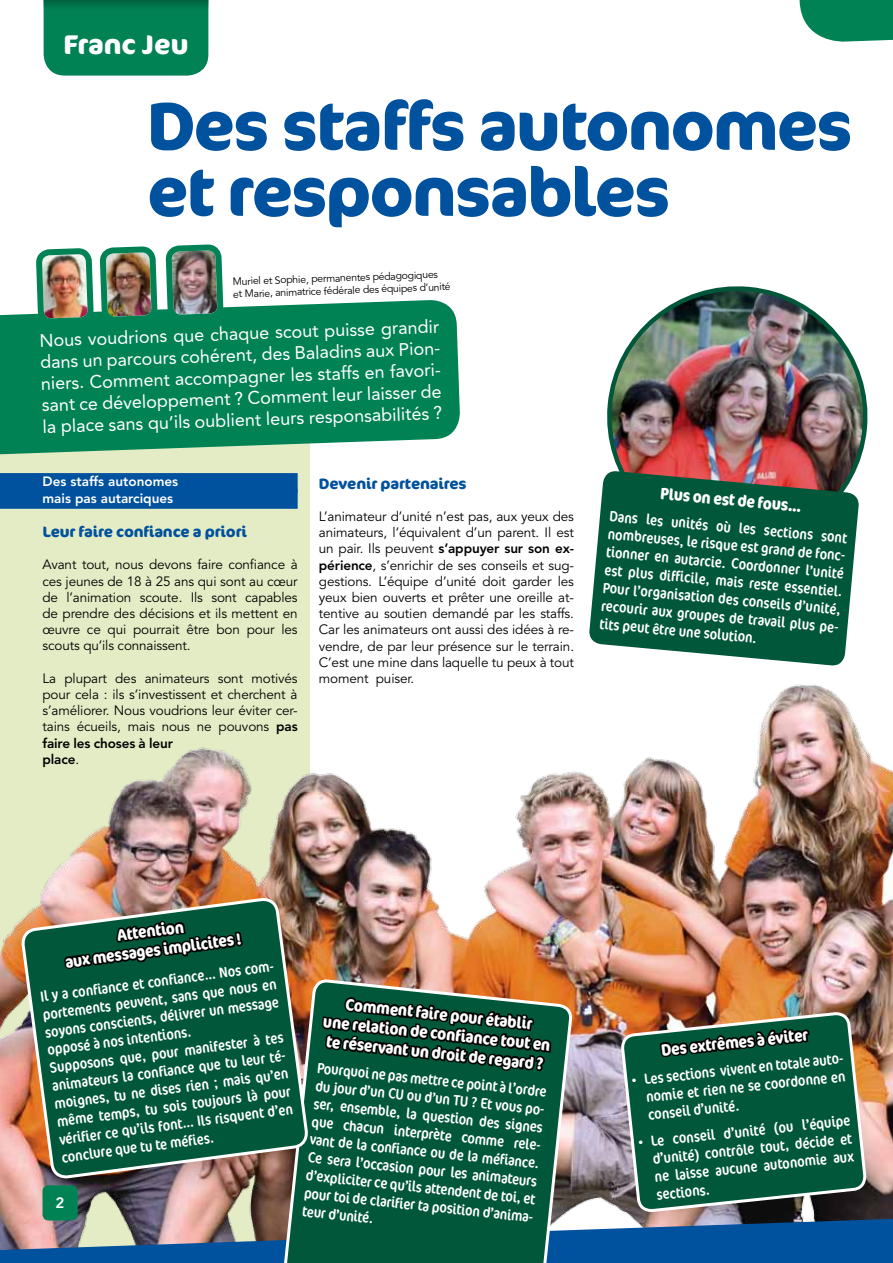
<style>
.page{position:relative;width:893px;height:1263px;background:#fff}
.page>*{position:absolute;margin:0;border:0;box-sizing:border-box;transform-origin:0 0}
.t1{font:700 67.5px/66px "Cocon OT";letter-spacing:-.03em;color:#00519e}
.t2{font:700 27px "Cocon OT";color:#fff}
.t3{font:18px/21.6px "Avenir LT Std";color:#fff}
.t4{font:700 condensed 16.5px/19.5px "Cocon OT";color:#fff;text-align:center}
.t5{font:condensed 15px/18px "Cocon OT";color:#fff}
.t6{font:700 15px "Cocon OT";letter-spacing:-.01em;color:#00519e}
.t7{font:800 15px "Avenir LT Std";color:#fff}
.t8{font:13.5px/16.2px "Avenir LT Std";letter-spacing:-.01em;color:#000;text-align:justify}
.t9{font:800 13.5px/16.2px "Avenir LT Std";color:#fff}
.t10{font:10.5px/12.6px "Avenir LT Std";color:#000}
.s1{font-weight:800}
</style>
<div class="page">
<div style="left:0;top:420px;width:309px;height:843px;background:#e3ecc5"></div>
<img style="left:0;top:499px;width:893px;height:709px">
<svg style="left:0;top:300px;width:460px;height:156px;background:#168c62"></svg>
<svg style="left:0;top:1208px;width:893px;height:55px;background:#4c729b"></svg>
<svg style="left:799px;top:0;width:94px;height:42px;background:#1e9069"></svg>
<div style="left:44px;top:11px;width:164px;height:65px;background:#008255"></div>
<svg style="left:43px;top:0;width:165px;height:11px;background:#00734b"></svg>
<div style="left:43px;top:1185px;width:35px;height:35px;background:#008255;border-radius:6px"></div>
<div style="left:0;top:473px;width:298px;height:20px;background:#00519e"></div>
<div style="left:0;top:489px;width:298px;height:20px;background:#00519e"></div>
<img style="left:35px;top:246px;width:123px;height:80px">
<img style="left:165px;top:244px;width:59px;height:78px">
<img style="left:607px;top:286px;width:269px;height:264px">
<svg style="left:588px;top:470px;width:272px;height:196px;background:#296b52"></svg>
<div style="left:659px;top:484px;width:132px;height:31px;background:#005739"></div>
<div style="left:795px;top:507px;width:7px;height:7px;border:3px solid #005739;border-radius:50%"></div>
<div style="left:791px;top:506px;width:7px;height:7px;border:3px solid #005739;border-radius:50%"></div>
<div style="left:787px;top:506px;width:6px;height:7px;border:3px solid #005739;border-radius:50%"></div>
<img style="left:619px;top:1010px;width:249px;height:222px">
<svg style="left:658px;top:1027px;width:153px;height:88px;background:#034d33"></svg>
<svg style="left:282px;top:980px;width:290px;height:283px;background:#0f5d42"></svg>
<img style="left:20px;top:895px;width:290px;height:285px">
<svg style="left:63px;top:906px;width:181px;height:105px;background:#13513a"></svg>
<img style="left:320px;top:951px;width:233px;height:123px">
<h2 class="t2" style="left:63px;top:28px;width:127px">Franc Jeu</h2>
<h1 class="t1" style="left:147px;top:95px;width:707px">Des staffs autonomes et responsables</h1>
<p class="t10" style="left:233px;top:275px;width:219px;rotate:-2deg">Muriel et Sophie, permanentes pédagogiques<br>et Marie, animatrice fédérale des équipes d’unité</p>
<p class="t3" style="left:39px;top:330px;width:405px;rotate:-2deg">Nous voudrions que chaque scout puisse grandir dans un parcours cohérent, des Baladins aux Pion&shy;niers. Comment accompagner les staffs en favori&shy;sant ce développement ? Comment leur laisser de la place sans qu’ils oublient leurs responsabilités ?</p>
<p class="t9" style="left:43px;top:474px;width:137px">Des staffs autonomes mais pas autarciques</p>
<p class="t6" style="left:43px;top:523px;width:206px">Leur faire confiance a priori</p>
<p class="t8" style="left:43px;top:557px;width:257px">Avant tout, nous devons faire confiance à ces jeunes de 18 à 25 ans qui sont au cœur de l’animation scoute. Ils sont capables de prendre des décisions et ils mettent en œuvre ce qui pourrait être bon pour les scouts qu’ils connaissent.</p>
<p class="t8" style="left:43px;top:670px;width:257px;text-align:left">La plupart des animateurs sont motivés pour cela : ils s’investissent et cherchent à s’améliorer. Nous voudrions leur éviter cer&shy;tains écueils, mais nous ne pouvons <span class="s1">pas faire les choses à leur<br>place</span>.</p>
<p class="t6" style="left:319px;top:474px;width:149px">Devenir partenaires</p>
<p class="t8" style="left:319px;top:509px;width:257px">L’animateur d’unité n’est pas, aux yeux des animateurs, l’équivalent d’un parent. Il est un pair. Ils peuvent <span class="s1">s’appuyer sur son ex&shy;périence</span>, s’enrichir de ses conseils et sug&shy;gestions. L’équipe d’unité doit garder les yeux bien ouverts et prêter une oreille at&shy;tentive au soutien demandé par les staffs.<br>Car les animateurs ont aussi des idées à re&shy;vendre, de par leur présence sur le terrain.<br>C’est une mine dans laquelle tu peux à tout moment puiser.</p>
<p class="t4" style="left:661px;top:485px;width:143px;rotate:5deg">Plus on est de fous…</p>
<p class="t5" style="left:610px;top:508px;width:243px;rotate:5deg">Dans les unités où les sections sont nombreuses, le risque est grand de fonc&shy;tionner en autarcie. Coordonner l’unité est plus diffi cile, mais reste essentiel.<br>Pour l’organisation des conseils d’unité, recourir aux groupes de travail plus pe&shy;tits peut être une solution.</p>
<p class="t4" style="left:61px;top:934px;width:179px;rotate:-8deg">Attention<br>aux messages implicites !</p>
<p class="t5" style="left:38px;top:989px;width:241px;rotate:-8deg">Il y a confi ance et confi ance… Nos com&shy;portements peuvent, sans que nous en soyons conscients, délivrer un message opposé à nos intentions.<br>Supposons que, pour manifester à tes animateurs la confi ance que tu leur té&shy;moignes, tu ne dises rien ; mais qu’en même temps, tu sois toujours là pour vérifi er ce qu’ils font… Ils risquent d’en conclure que tu te méfi es.</p>
<p class="t7" style="left:56px;top:1194px;width:10px">2</p>
<p class="t4" style="left:326px;top:993px;width:230px;rotate:6deg">Comment faire pour établir<br>une relation de confi ance tout en te réservant un droit de regard ?</p>
<p class="t5" style="left:318px;top:1059px;width:235px;rotate:6deg">Pourquoi ne pas mettre ce point à l’ordre du jour d’un CU ou d’un TU ? Et vous po&shy;ser, ensemble, la question des signes que chacun interprète comme rele&shy;vant de la confi ance ou de la méfi ance.<br>Ce sera l’occasion pour les animateurs d’expliciter ce qu’ils attendent de toi, et pour toi de clarifi er ta position d’anima&shy;teur d’unité.</p>
<p class="t4" style="left:661px;top:1041px;width:149px;rotate:-6deg">Des extrêmes à éviter</p>
<p class="t5" style="left:643px;top:1071px;width:205px;text-indent:-13px;rotate:-6deg">• Les sections vivent en totale auto&shy;nomie et rien ne se coordonne en conseil d’unité.</p>
<p class="t5" style="left:650px;top:1133px;width:202px;text-align:justify;text-indent:-13px;rotate:-6deg">• Le conseil d’unité (ou l’équipe d’unité) contrôle tout, décide et ne laisse aucune autonomie aux sections.</p>
</div>
